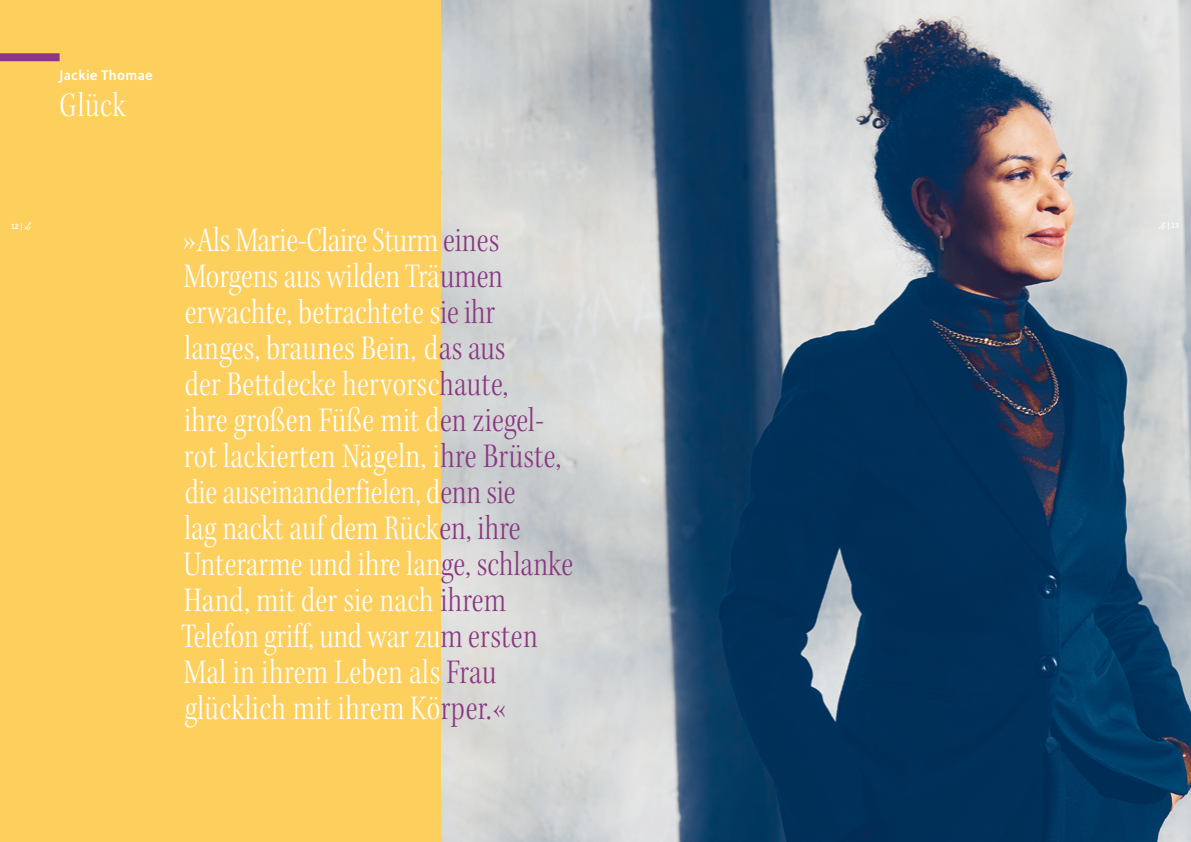
<style>
.page{position:relative;width:1191px;height:842px;background:#fff}
.page>*{position:absolute;margin:0;border:0;box-sizing:border-box;transform-origin:0 0}
.t1{font:36px/36px "Kepler Std Light Cn Subh";letter-spacing:.005em;color:#fff}
.t2{font:500 15px "Depot New";letter-spacing:.02em;color:#fff}
.t3{font:500 8px "Depot New";color:#fff}
.s1{color:#8b3783}
</style>
<div class="page">
<img style="left:595px;top:0;width:596px;height:842px">
<svg style="left:1159px;top:222px;width:6px;height:8px"></svg>
<svg style="left:440px;top:0;width:155px;height:842px;background:#d1d3d2"></svg>
<div style="left:0;top:0;width:440px;height:842px;background:#fdcf5c"></div>
<div style="left:0;top:53px;width:60px;height:8px;background:#8b3783"></div>
<svg style="left:25px;top:222px;width:6px;height:8px"></svg>
<p class="t2" style="left:60px;top:65px;width:95px">Jackie Thomae</p>
<p class="t1" style="left:60px;top:87px;width:68px">Glück</p>
<p class="t3" style="left:11px;top:221px;width:13px">12 |</p>
<p class="t1" style="left:181px;top:222px;width:393px">»Als Marie-Claire Sturm <span class="s1">eines<br></span>Morgens aus wilden Trä<span class="s1">umen </span>erwachte, betrachtete s<span class="s1">ie ihr </span>langes, braunes Bein, d<span class="s1">as aus<br></span>der Bettdecke hervorsc<span class="s1">haute,<br></span>ihre großen Füße mit d<span class="s1">en ziegel&shy;</span>rot lackierten Nägeln, i<span class="s1">hre Brüste, </span>die auseinanderfielen, d<span class="s1">enn sie<br></span>lag nackt auf dem Rück<span class="s1">en, ihre<br></span>Unterarme und ihre lan<span class="s1">ge, schlanke<br></span>Hand, mit der sie nach <span class="s1">ihrem<br></span>Telefon griff, und war zu<span class="s1">m ersten<br></span>Mal in ihrem Leben als <span class="s1">Frau </span>glücklich mit ihrem Kö<span class="s1">rper.«</span></p>
<p class="t3" style="left:1167px;top:220px;width:13px">| 13</p>
</div>
